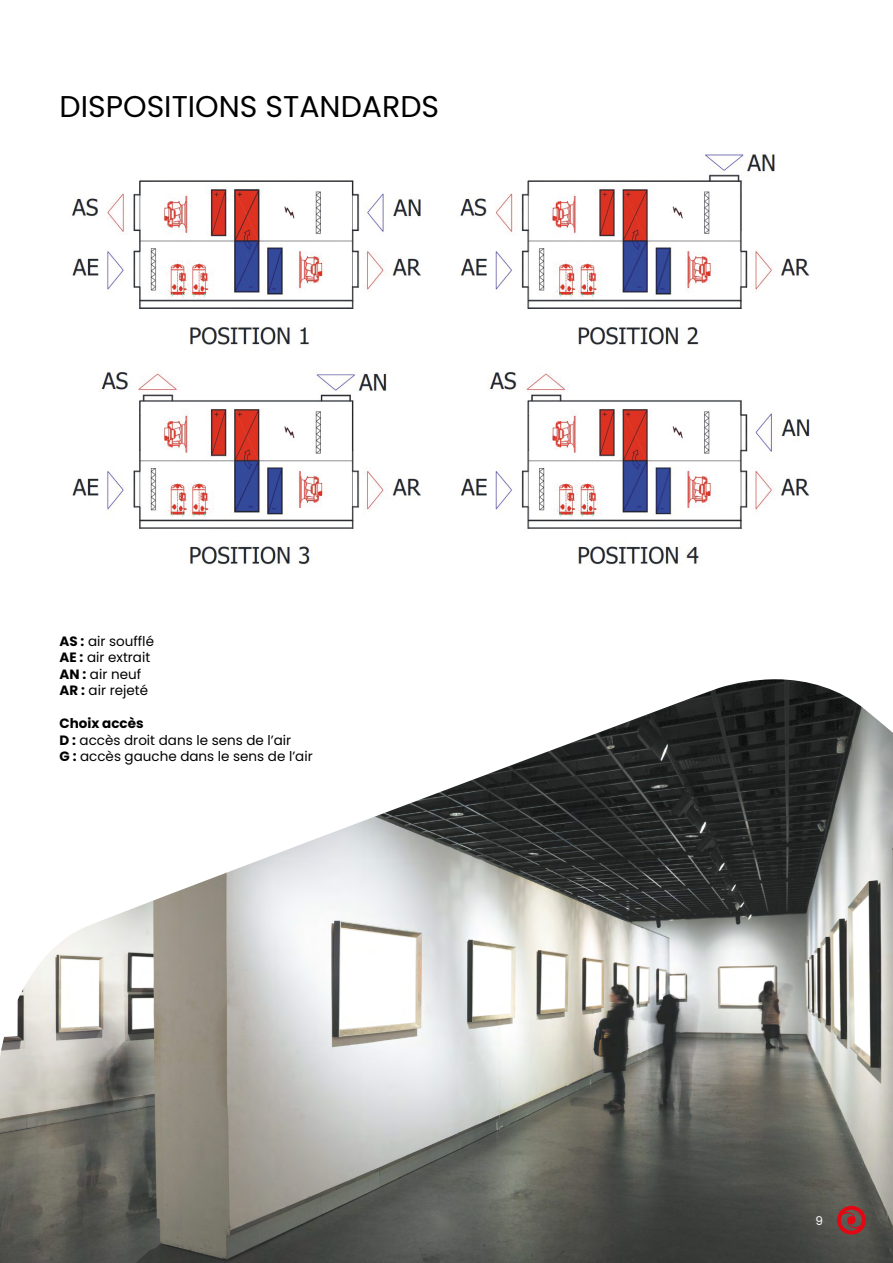
<style>
.page{position:relative;width:893px;height:1263px;background:#fff}
.page>*{position:absolute;margin:0;border:0;box-sizing:border-box;transform-origin:0 0}
.t1{font:30px "Poppins";color:#000}
.t2{font:13.5px/16.5px "Poppins";color:#000}
.t3{font:12px "Poppins";color:#fff}
.s1{font-weight:700}
</style>
<div class="page">
<img style="left:71px;top:153px;width:739px;height:413px">
<img style="left:0;top:679px;width:893px;height:584px">
<svg style="left:837px;top:1206px;width:29px;height:28px"></svg>
<h1 class="t1" style="left:60px;top:89px;width:381px">DISPOSITIONS STANDARDS</h1>
<p class="t2" style="left:60px;top:633px;width:96px"><span class="s1">AS :</span> air soufflé<br><span class="s1">AE :</span> air extrait<br><span class="s1">AN :</span> air neuf<br><span class="s1">AR :</span> air rejeté</p>
<p class="t2" style="left:60px;top:715px;width:255px"><span class="s1">Choix accès<br>D :</span> accès droit dans le sens de l’air<br><span class="s1">G :</span> accès gauche dans le sens de l’air</p>
<p class="t3" style="left:815px;top:1213px;width:9px">9</p>
</div>
